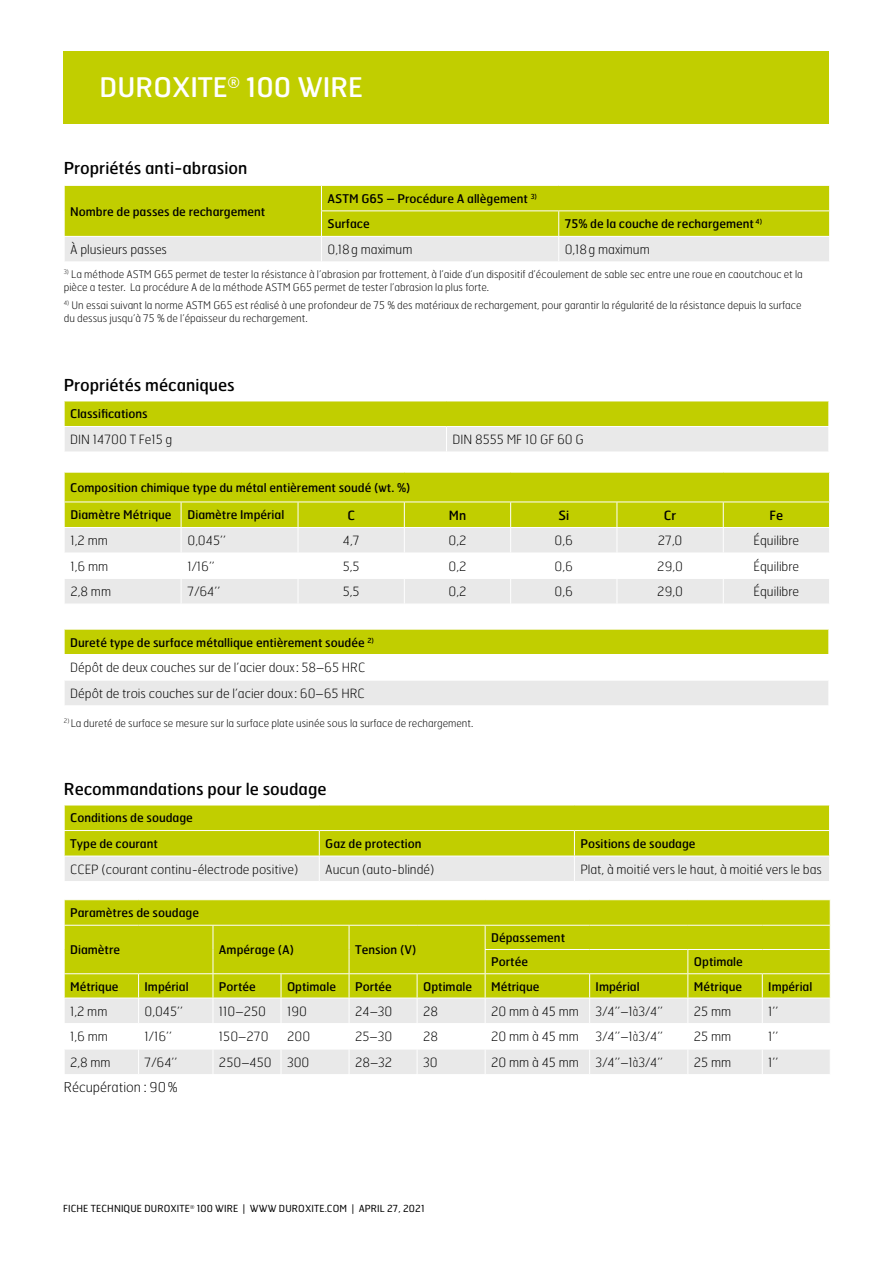
<style>
.page{position:relative;width:893px;height:1263px;background:#fff}
.page>*{position:absolute;margin:0;border:0;box-sizing:border-box;transform-origin:0 0}
.Heading_1___25_6x26{font:27px "Hermes FB";color:#fff}
.Heading_2___11x14{font:16.5px "Hermes FB";color:#000}
.Heading_3___9x12{font:16.5px "Hermes FB";color:#000}
.Hermes_Thin_9x13{font:100 13.5px "Hermes FB";color:#000}
.Body_table_8_5x11_5{font:100 12.75px "Hermes FB";color:#000}
.Body_table_8_5x11_5-2{font:12.75px "Hermes FB";color:#000}
.Heading_table{font:12px "Hermes FB";color:#000}
.Body_table_8_5x11_5-3{font:12px "Hermes FB";color:#000}
.Caption_8_10{font:100 10.5px/13.5px "Hermes FB";color:#000}
.Sidfot{font:9.75px "Hermes FB";letter-spacing:.01em;color:#000}
</style>
<div class="page">
<div style="left:64px;top:51px;width:765px;height:72px;background:#c1ce00"></div>
<div style="left:64px;top:629px;width:765px;height:26px;background:#c1ce00"></div>
<div style="left:64px;top:680px;width:765px;height:26px;background:#e9e9e9"></div>
<hr style="left:64px;top:629px;width:765px;height:1px;background:#fff">
<hr style="left:64px;top:654px;width:765px;height:1px;background:#fff">
<hr style="left:64px;top:680px;width:765px;height:1px;background:#fff">
<svg style="left:64px;top:629px;width:1px;height:76px"></svg>
<svg style="left:828px;top:629px;width:1px;height:76px"></svg>
<hr style="left:64px;top:705px;width:765px;height:1px;background:#fff">
<svg style="left:64px;top:805px;width:766px;height:76px;background:#d0d854"></svg>
<svg style="left:64px;top:900px;width:767px;height:174px"></svg>
<svg style="left:64px;top:401px;width:765px;height:51px;background:#d6dd7a"></svg>
<svg style="left:64px;top:185px;width:766px;height:76px;background:#cfd853"></svg>
<svg style="left:64px;top:473px;width:766px;height:131px"></svg>
<p class="Heading_1___25_6x26" style="left:100px;top:70px;width:265px">DUROXITE<sup>®</sup> 100 WIRE</p>
<p class="Heading_3___9x12" style="left:64px;top:158px;width:185px">Propriétés anti-abrasion</p>
<p class="Heading_table" style="left:70px;top:203px;width:197px">Nombre de passes de rechargement</p>
<p class="Heading_table" style="left:327px;top:191px;width:211px">ASTM G65 – Procédure A allègement <sup>3)</sup></p>
<p class="Heading_table" style="left:327px;top:216px;width:44px">Surface</p>
<p class="Heading_table" style="left:565px;top:216px;width:199px">75% de la couche de rechargement <sup>4)</sup></p>
<p class="Body_table_8_5x11_5" style="left:70px;top:241px;width:98px">À plusieurs passes</p>
<p class="Body_table_8_5x11_5" style="left:327px;top:241px;width:87px">0,18 g maximum</p>
<p class="Body_table_8_5x11_5" style="left:565px;top:241px;width:87px">0,18 g maximum</p>
<p class="Caption_8_10" style="left:64px;top:267px;width:741px"><sup>3)</sup> La méthode ASTM G65 permet de tester la résistance à l’abrasion par frottement, à l’aide d’un dispositif d’écoulement de sable sec entre une roue en caoutchouc et la pièce a tester. La procédure A de la méthode ASTM G65 permet de tester l’abrasion la plus forte.</p>
<p class="Caption_8_10" style="left:64px;top:298px;width:739px"><sup>4)</sup> Un essai suivant la norme ASTM G65 est réalisé à une profondeur de 75 % des matériaux de rechargement, pour garantir la régularité de la résistance depuis la surface du dessus jusqu’à 75 % de l’épaisseur du rechargement.</p>
<p class="Heading_2___11x14" style="left:64px;top:374px;width:173px">Propriétés mécaniques</p>
<p class="Heading_table" style="left:70px;top:406px;width:79px">Classifications</p>
<p class="Body_table_8_5x11_5" style="left:70px;top:431px;width:104px">DIN 14700 T Fe15 g</p>
<p class="Body_table_8_5x11_5" style="left:452px;top:431px;width:133px">DIN 8555 MF 10 GF 60 G</p>
<p class="Heading_table" style="left:70px;top:480px;width:342px">Composition chimique type du métal entièrement soudé (wt. %)</p>
<p class="Body_table_8_5x11_5-3" style="left:71px;top:507px;width:103px">Diamètre Métrique</p>
<p class="Body_table_8_5x11_5-3" style="left:187px;top:507px;width:98px">Diamètre Impérial</p>
<p class="Body_table_8_5x11_5-2" style="left:347px;top:507px;width:9px">C</p>
<p class="Body_table_8_5x11_5-2" style="left:449px;top:507px;width:19px">Mn</p>
<p class="Body_table_8_5x11_5-2" style="left:558px;top:507px;width:12px">Si</p>
<p class="Body_table_8_5x11_5-2" style="left:664px;top:507px;width:14px">Cr</p>
<p class="Body_table_8_5x11_5-2" style="left:770px;top:507px;width:15px">Fe</p>
<p class="Body_table_8_5x11_5" style="left:71px;top:532px;width:39px">1,2 mm</p>
<p class="Body_table_8_5x11_5" style="left:187px;top:532px;width:40px">0,045’’</p>
<p class="Body_table_8_5x11_5" style="left:343px;top:532px;width:18px">4,7</p>
<p class="Body_table_8_5x11_5" style="left:448px;top:532px;width:19px">0,2</p>
<p class="Body_table_8_5x11_5" style="left:555px;top:532px;width:20px">0,6</p>
<p class="Body_table_8_5x11_5" style="left:658px;top:532px;width:26px">27,0</p>
<p class="Body_table_8_5x11_5" style="left:754px;top:532px;width:47px">Équilibre</p>
<p class="Body_table_8_5x11_5" style="left:71px;top:558px;width:39px">1,6 mm</p>
<p class="Body_table_8_5x11_5" style="left:187px;top:558px;width:29px">1/16’’</p>
<p class="Body_table_8_5x11_5" style="left:343px;top:558px;width:18px">5,5</p>
<p class="Body_table_8_5x11_5" style="left:448px;top:558px;width:19px">0,2</p>
<p class="Body_table_8_5x11_5" style="left:555px;top:558px;width:20px">0,6</p>
<p class="Body_table_8_5x11_5" style="left:657px;top:558px;width:27px">29,0</p>
<p class="Body_table_8_5x11_5" style="left:754px;top:558px;width:47px">Équilibre</p>
<p class="Body_table_8_5x11_5" style="left:71px;top:584px;width:42px">2,8 mm</p>
<p class="Body_table_8_5x11_5" style="left:187px;top:584px;width:34px">7/64’’</p>
<p class="Body_table_8_5x11_5" style="left:343px;top:584px;width:18px">5,5</p>
<p class="Body_table_8_5x11_5" style="left:448px;top:584px;width:19px">0,2</p>
<p class="Body_table_8_5x11_5" style="left:555px;top:584px;width:20px">0,6</p>
<p class="Body_table_8_5x11_5" style="left:657px;top:584px;width:27px">29,0</p>
<p class="Body_table_8_5x11_5" style="left:754px;top:584px;width:47px">Équilibre</p>
<p class="Heading_table" style="left:70px;top:634px;width:305px">Dureté type de surface métallique entièrement soudée <sup>2)</sup></p>
<p class="Body_table_8_5x11_5" style="left:70px;top:660px;width:297px">Dépôt de deux couches sur de l’acier doux : 58–65 HRC</p>
<p class="Body_table_8_5x11_5" style="left:70px;top:685px;width:296px">Dépôt de trois couches sur de l’acier doux : 60–65 HRC</p>
<p class="Caption_8_10" style="left:64px;top:716px;width:411px"><sup>2)</sup> La dureté de surface se mesure sur la surface plate usinée sous la surface de rechargement.</p>
<p class="Heading_2___11x14" style="left:64px;top:779px;width:264px">Recommandations pour le soudage</p>
<p class="Heading_table" style="left:70px;top:810px;width:124px">Conditions de soudage</p>
<p class="Heading_table" style="left:70px;top:836px;width:89px">Type de courant</p>
<p class="Heading_table" style="left:325px;top:836px;width:98px">Gaz de protection</p>
<p class="Heading_table" style="left:580px;top:836px;width:117px">Positions de soudage</p>
<p class="Body_table_8_5x11_5" style="left:70px;top:861px;width:230px">CCEP (courant continu-électrode positive)</p>
<p class="Body_table_8_5x11_5" style="left:325px;top:861px;width:111px">Aucun (auto-blindé)</p>
<p class="Body_table_8_5x11_5" style="left:580px;top:861px;width:243px">Plat, à moitié vers le haut, à moitié vers le bas</p>
<p class="Heading_table" style="left:70px;top:905px;width:130px">Paramètres de soudage</p>
<p class="Heading_table" style="left:70px;top:942px;width:52px">Diamètre</p>
<p class="Heading_table" style="left:219px;top:942px;width:77px">Ampérage (A)</p>
<p class="Heading_table" style="left:355px;top:942px;width:63px">Tension (V)</p>
<p class="Heading_table" style="left:491px;top:930px;width:76px">Dépassement</p>
<p class="Heading_table" style="left:491px;top:954px;width:38px">Portée</p>
<p class="Heading_table" style="left:694px;top:954px;width:51px">Optimale</p>
<p class="Heading_table" style="left:70px;top:978px;width:50px">Métrique</p>
<p class="Heading_table" style="left:145px;top:978px;width:46px">Impérial</p>
<p class="Heading_table" style="left:219px;top:978px;width:38px">Portée</p>
<p class="Heading_table" style="left:287px;top:978px;width:51px">Optimale</p>
<p class="Heading_table" style="left:355px;top:978px;width:38px">Portée</p>
<p class="Heading_table" style="left:423px;top:978px;width:51px">Optimale</p>
<p class="Heading_table" style="left:491px;top:978px;width:50px">Métrique</p>
<p class="Heading_table" style="left:596px;top:978px;width:46px">Impérial</p>
<p class="Heading_table" style="left:694px;top:978px;width:50px">Métrique</p>
<p class="Heading_table" style="left:768px;top:978px;width:46px">Impérial</p>
<p class="Body_table_8_5x11_5" style="left:70px;top:1003px;width:39px">1,2 mm</p>
<p class="Body_table_8_5x11_5" style="left:145px;top:1003px;width:40px">0,045’’</p>
<p class="Body_table_8_5x11_5" style="left:219px;top:1003px;width:49px">110–250</p>
<p class="Body_table_8_5x11_5" style="left:287px;top:1003px;width:22px">190</p>
<p class="Body_table_8_5x11_5" style="left:355px;top:1003px;width:39px">24–30</p>
<p class="Body_table_8_5x11_5" style="left:423px;top:1003px;width:17px">28</p>
<p class="Body_table_8_5x11_5" style="left:491px;top:1003px;width:89px">20 mm à 45 mm</p>
<p class="Body_table_8_5x11_5" style="left:596px;top:1003px;width:69px">3/4’’–1à3/4’’</p>
<p class="Body_table_8_5x11_5" style="left:694px;top:1003px;width:39px">25 mm</p>
<p class="Body_table_8_5x11_5" style="left:768px;top:1003px;width:12px">1’’</p>
<p class="Body_table_8_5x11_5" style="left:70px;top:1028px;width:39px">1,6 mm</p>
<p class="Body_table_8_5x11_5" style="left:145px;top:1028px;width:29px">1/16’’</p>
<p class="Body_table_8_5x11_5" style="left:219px;top:1028px;width:51px">150–270</p>
<p class="Body_table_8_5x11_5" style="left:287px;top:1028px;width:25px">200</p>
<p class="Body_table_8_5x11_5" style="left:355px;top:1028px;width:39px">25–30</p>
<p class="Body_table_8_5x11_5" style="left:423px;top:1028px;width:17px">28</p>
<p class="Body_table_8_5x11_5" style="left:491px;top:1028px;width:89px">20 mm à 45 mm</p>
<p class="Body_table_8_5x11_5" style="left:596px;top:1028px;width:69px">3/4’’–1à3/4’’</p>
<p class="Body_table_8_5x11_5" style="left:694px;top:1028px;width:39px">25 mm</p>
<p class="Body_table_8_5x11_5" style="left:768px;top:1028px;width:12px">1’’</p>
<p class="Body_table_8_5x11_5" style="left:70px;top:1054px;width:42px">2,8 mm</p>
<p class="Body_table_8_5x11_5" style="left:145px;top:1054px;width:34px">7/64’’</p>
<p class="Body_table_8_5x11_5" style="left:219px;top:1054px;width:54px">250–450</p>
<p class="Body_table_8_5x11_5" style="left:287px;top:1054px;width:24px">300</p>
<p class="Body_table_8_5x11_5" style="left:355px;top:1054px;width:39px">28–32</p>
<p class="Body_table_8_5x11_5" style="left:423px;top:1054px;width:16px">30</p>
<p class="Body_table_8_5x11_5" style="left:491px;top:1054px;width:89px">20 mm à 45 mm</p>
<p class="Body_table_8_5x11_5" style="left:596px;top:1054px;width:69px">3/4’’–1à3/4’’</p>
<p class="Body_table_8_5x11_5" style="left:694px;top:1054px;width:39px">25 mm</p>
<p class="Body_table_8_5x11_5" style="left:768px;top:1054px;width:12px">1’’</p>
<p class="Hermes_Thin_9x13" style="left:64px;top:1079px;width:115px">Récupération : 90 %</p>
<p class="Sidfot" style="left:63px;top:1203px;width:363px">FICHE TECHNIQUE DUROXITE<sup>®</sup> 100 WIRE | WWW DUROXITE.COM | APRIL 27, 2021</p>
</div>
